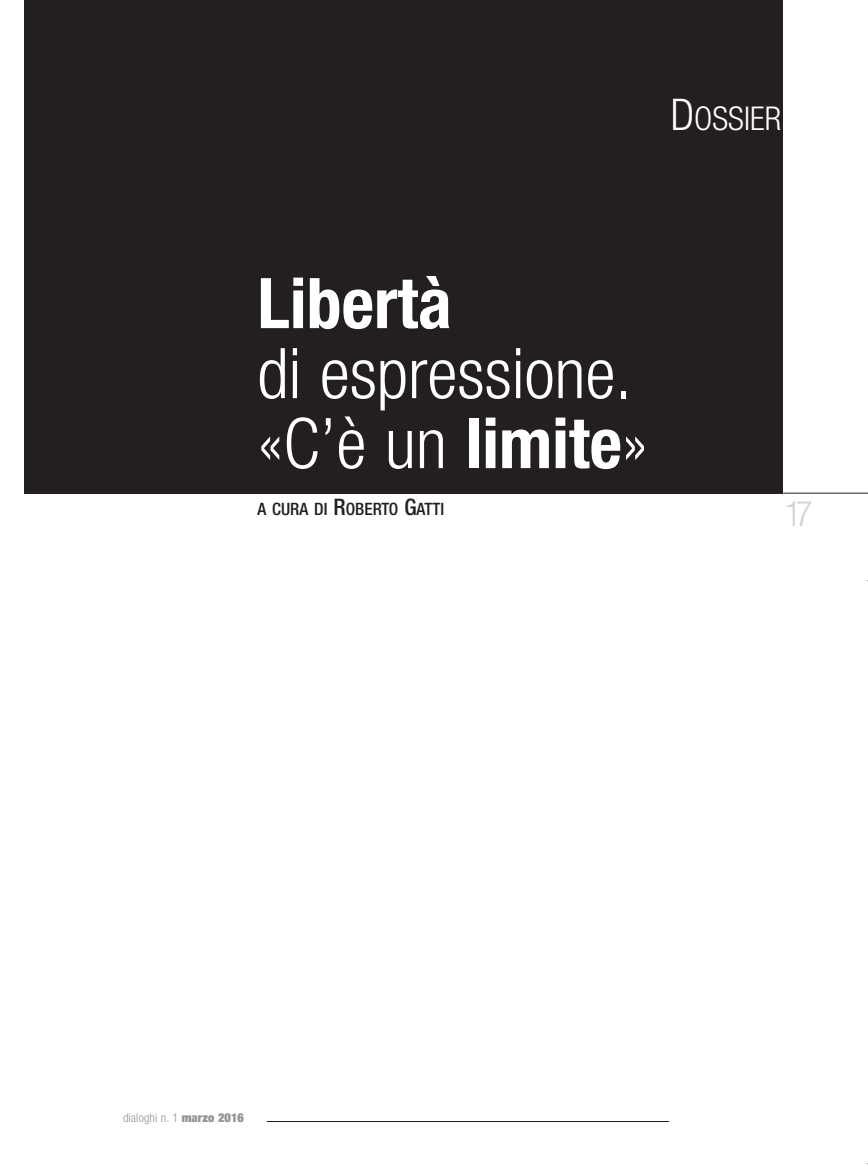
<style>
.page{position:relative;width:868px;height:1166px;background:#fff}
.page>*{position:absolute;margin:0;border:0;box-sizing:border-box;transform-origin:0 0}
.t1{font:300 condensed 70px/70px "Helvetica Neue";color:#fff}
.t2{font:700 condensed 70px "Helvetica Neue LT Std";color:#fff}
.t3{font:300 condensed 35px "Helvetica Neue";color:#d1d2d4}
.t4{font:300 condensed 32.9px "Helvetica Neue";color:#fff}
.t5{font:500 condensed 17.15px "Helvetica Neue LT Std";color:#231f20}
.t6{font:300 condensed 12.25px "Helvetica Neue";letter-spacing:.01em;color:#939598}
.s1{font-size:43.75px}
.s2{font-family:"Helvetica Neue LT Std";font-weight:700}
.s3{font-size:22.75px}
.s4{font-family:"Helvetica Neue LT Std";font-weight:900}
</style>
<div class="page">
<hr style="left:783px;top:493px;width:84px;height:1px;background:#231f20">
<hr style="left:267px;top:1121px;width:402px;height:1px;background:#231f20">
<div style="left:24px;top:0;width:758px;height:494px;background:#231f20"></div>
<hr style="left:867px;top:556px;width:1px;height:49px;background:#000">
<p class="t4" style="left:670px;top:107px;width:112px"><span class="s1">D</span>OSSIER</p>
<p class="t2" style="left:257px;top:278px;width:196px">Libertà</p>
<p class="t1" style="left:257px;top:344px;width:392px">di espressione. «C’è un <span class="s2">limite</span>»</p>
<p class="t5" style="left:257px;top:503px;width:188px">A CURA DI <span class="s3">R</span>OBERTO <span class="s3">G</span>ATTI</p>
<p class="t3" style="left:785px;top:501px;width:29px">17</p>
<p class="t6" style="left:123px;top:1113px;width:122px">dialoghi n. 1 <span class="s4">marzo 2016</span></p>
</div>
